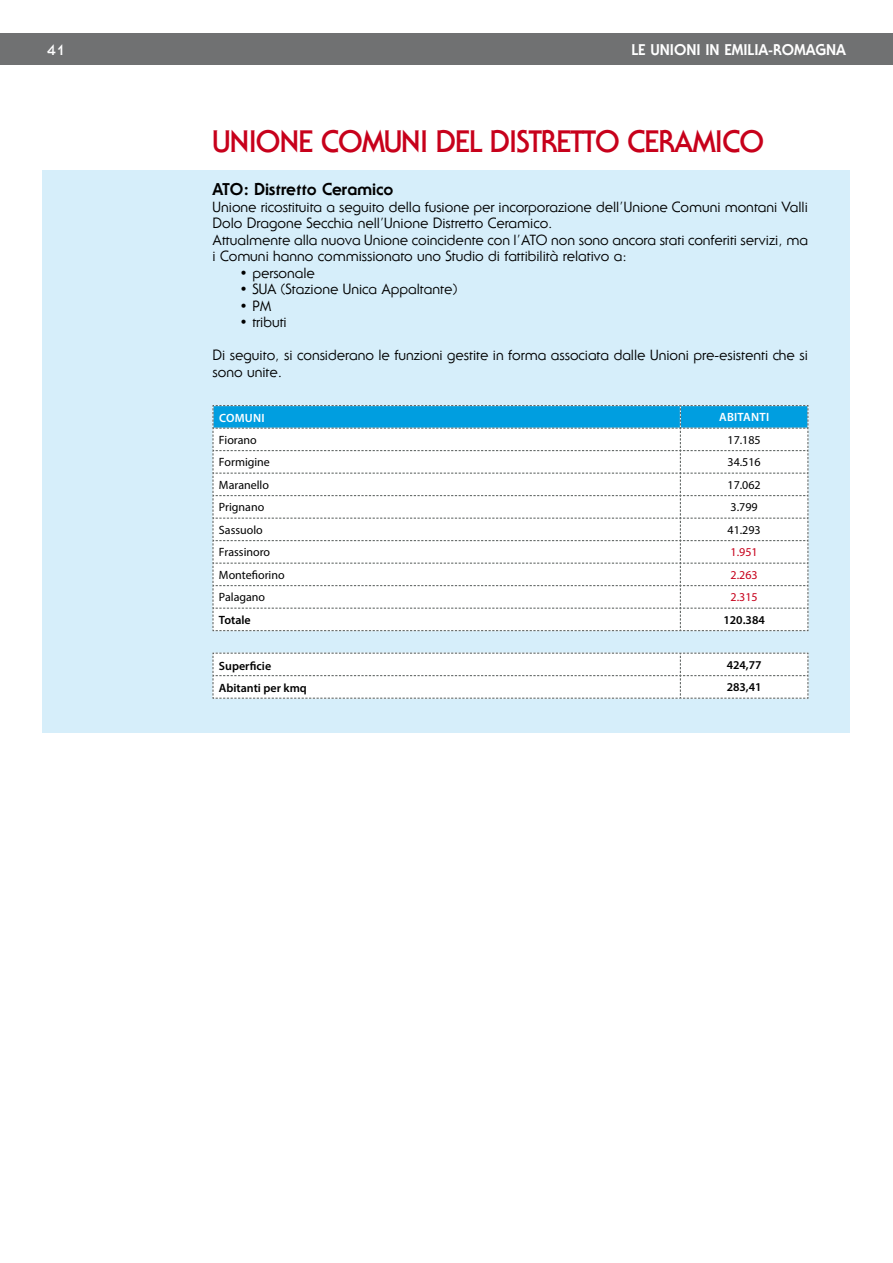
<style>
.page{position:relative;width:893px;height:1263px;background:#fff}
.page>*{position:absolute;margin:0;border:0;box-sizing:border-box;transform-origin:0 0}
.t1{font:700 30px "Serif Gothic IT Cby BT";letter-spacing:-.03em;color:#c7011b}
.t2{font:800 16.5px "Serif Gothic IT Cby BT";color:#000}
.t3{font:800 15px "Serif Gothic IT Cby BT";color:#fff}
.t4{font:700 15px "Serif Gothic IT Cby BT";color:#fff}
.t5{font:14.25px/16.5px "Serif Gothic IT Cby BT";color:#000}
.t6{font:12px "Myriad Pro";color:#000}
.t7{font:600 12px "Myriad Pro";color:#000}
.t8{font:12px "Myriad Pro";color:#c7011b}
.t9{font:600 12px "Myriad Pro";letter-spacing:.02em;color:#fff}
</style>
<div class="page">
<div style="left:0;top:33px;width:893px;height:31px;background:#707172"></div>
<div style="left:43px;top:170px;width:807px;height:562px;background:#d6eefa"></div>
<svg style="left:212px;top:405px;width:597px;height:226px;background:#e1f0f6"></svg>
<svg style="left:212px;top:652px;width:597px;height:47px;background:#f7f7f8"></svg>
<p class="t4" style="left:47px;top:41px;width:20px">41</p>
<p class="t3" style="left:631px;top:40px;width:216px">LE UNIONI IN Emilia-Romagna</p>
<h1 class="t1" style="left:213px;top:123px;width:553px">UNIONE COMUNI DEL DISTRETTO CERAMICO</h1>
<p class="t2" style="left:213px;top:179px;width:182px">ATO: Distretto Ceramico</p>
<p class="t5" style="left:213px;top:198px;width:597px">Unione ricostituita a seguito della fusione per incorporazione dell’Unione Comuni montani Valli Dolo Dragone Secchia nell’Unione Distretto Ceramico.<br>Attualmente alla nuova Unione coincidente con l’ATO non sono ancora stati conferiti servizi, ma i Comuni hanno commissionato uno Studio di fattibilità relativo a:</p>
<p class="t5" style="left:240px;top:264px;width:77px">• personale</p>
<p class="t5" style="left:240px;top:281px;width:219px">• SUA (Stazione Unica Appaltante)</p>
<p class="t5" style="left:240px;top:297px;width:33px">• PM</p>
<p class="t5" style="left:240px;top:314px;width:49px">• tributi</p>
<p class="t5" style="left:213px;top:347px;width:597px">Di seguito, si considerano le funzioni gestite in forma associata dalle Unioni pre-esistenti che si sono unite.</p>
<p class="t9" style="left:219px;top:410px;width:47px">Comuni</p>
<p class="t9" style="left:719px;top:410px;width:52px">Abitanti</p>
<p class="t6" style="left:219px;top:432px;width:39px">Fiorano</p>
<p class="t6" style="left:727px;top:432px;width:35px">17.185</p>
<p class="t6" style="left:219px;top:455px;width:52px">Formigine</p>
<p class="t6" style="left:727px;top:455px;width:35px">34.516</p>
<p class="t6" style="left:219px;top:477px;width:52px">Maranello</p>
<p class="t6" style="left:727px;top:477px;width:35px">17.062</p>
<p class="t6" style="left:219px;top:500px;width:47px">Prignano</p>
<p class="t6" style="left:731px;top:500px;width:29px">3.799</p>
<p class="t6" style="left:219px;top:522px;width:45px">Sassuolo</p>
<p class="t6" style="left:727px;top:522px;width:35px">41.293</p>
<p class="t6" style="left:219px;top:545px;width:53px">Frassinoro</p>
<p class="t8" style="left:731px;top:545px;width:29px">1.951</p>
<p class="t6" style="left:219px;top:567px;width:67px">Montefiorino</p>
<p class="t8" style="left:731px;top:567px;width:29px">2.263</p>
<p class="t6" style="left:219px;top:590px;width:48px">Palagano</p>
<p class="t8" style="left:731px;top:590px;width:29px">2.315</p>
<p class="t7" style="left:219px;top:612px;width:33px">Totale</p>
<p class="t7" style="left:723px;top:612px;width:43px">120.384</p>
<p class="t7" style="left:219px;top:658px;width:54px">Superficie</p>
<p class="t7" style="left:727px;top:657px;width:36px">424,77</p>
<p class="t7" style="left:219px;top:680px;width:89px">Abitanti per kmq</p>
<p class="t7" style="left:727px;top:680px;width:36px">283,41</p>
</div>
